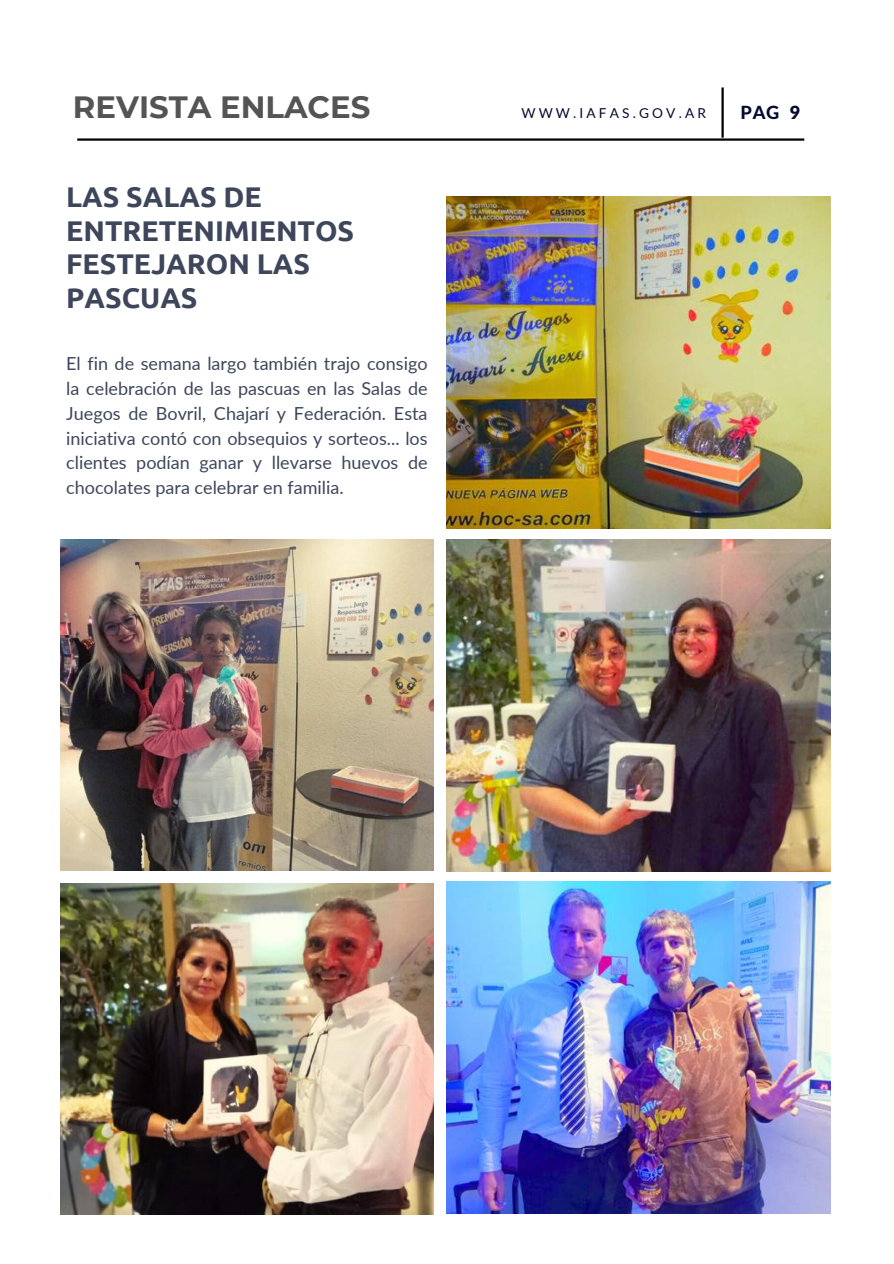
<style>
.page{position:relative;width:894px;height:1264px;background:#fff}
.page>*{position:absolute;margin:0;border:0;box-sizing:border-box;transform-origin:0 0}
.t1{font:700 30.75px "Montserrat";color:#545454}
.t2{font:700 28.5px/33.8px "Ubuntu";color:#3d465a}
.t3{font:800 18.15px "Lato Latin";color:#050a30}
.t4{font:18px/24.8px "Lato";color:#3d465a;text-align:justify}
.t5{font:13.65px "Lato";letter-spacing:.23em;color:#050a30}
.s1{font-weight:900}
</style>
<div class="page">
<hr style="left:77px;top:138px;width:727px;height:3px;background:#000">
<hr style="left:721px;top:87px;width:2px;height:51px;background:#000">
<img style="left:446px;top:196px;width:384px;height:332px">
<img style="left:446px;top:539px;width:384px;height:332px">
<img style="left:446px;top:881px;width:384px;height:332px">
<img style="left:60px;top:539px;width:373px;height:331px">
<img style="left:60px;top:883px;width:373px;height:331px">
<h1 class="t1" style="left:73px;top:88px;width:299px">REVISTA ENLACES</h1>
<p class="t2" style="left:66px;top:179px;width:289px">LAS SALAS DE<br>ENTRETENIMIENTOS<br>FESTEJARON LAS<br>PASCUAS</p>
<h3 class="t4" style="left:66px;top:351px;width:363px">El fin de semana largo también trajo consigo la celebración de las pascuas en las Salas de Juegos de Bovril, Chajarí y Federación. Esta iniciativa contó con obsequios y sorteos... los clientes podían ganar y llevarse huevos de chocolates para celebrar en familia.</h3>
<h1 class="t5" style="left:521px;top:104px;width:186px">WWW.IAFAS.GOV.AR</h1>
<p class="t3" style="left:740px;top:105px;width:61px">PAG <span class="s1">9</span></p>
</div>
